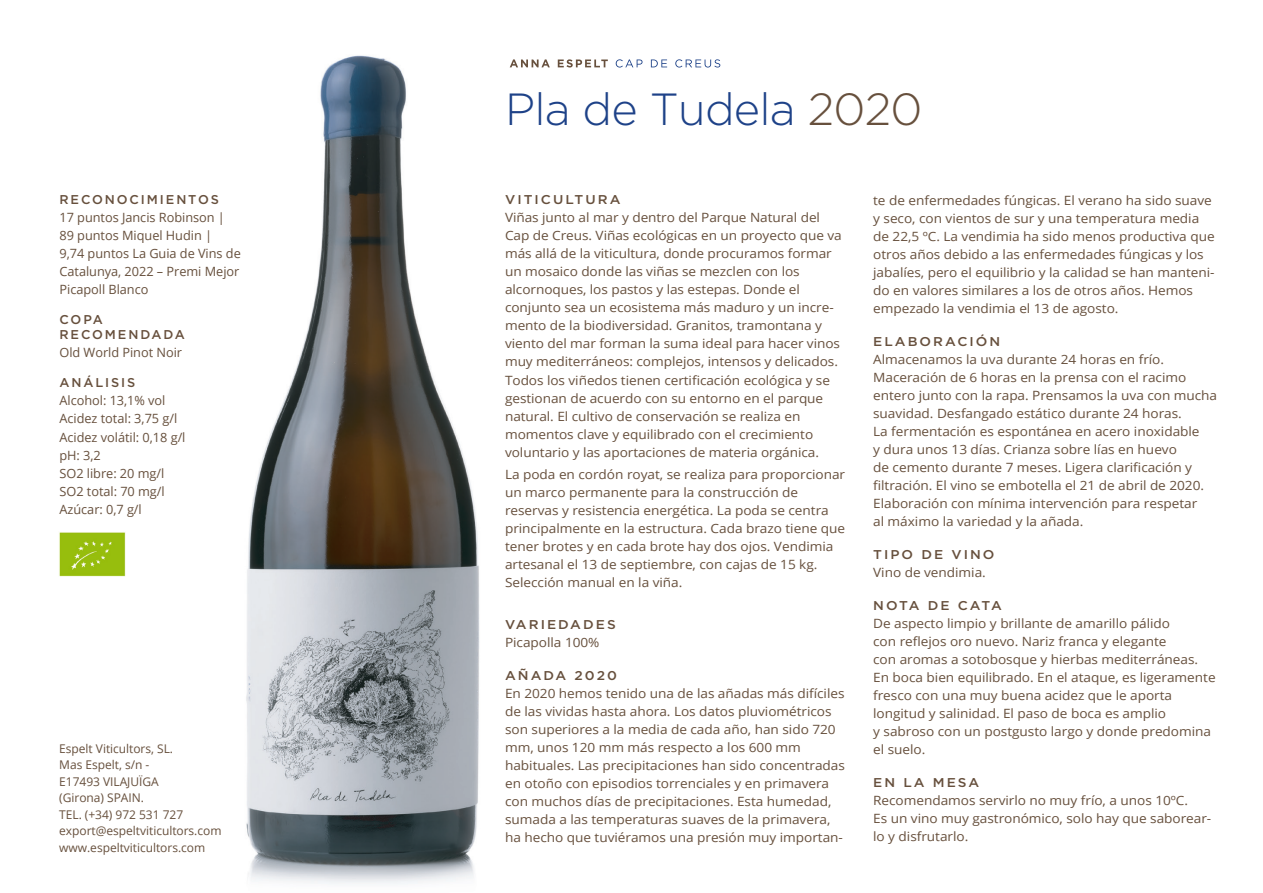
<style>
.page{position:relative;width:1263px;height:893px;background:#fff}
.page>*{position:absolute;margin:0;border:0;box-sizing:border-box;transform-origin:0 0}
.t1{font:300 45px "Gotham";letter-spacing:-.015em;color:#1e4288}
.t2{font:12.75px/18px "Open Sans";letter-spacing:-.005em;color:#67503d;scale:1.07 1}
.t3{font:12.75px/18px "Open Sans";letter-spacing:-.005em;color:#67503d}
.t4{font:500 12.75px "Gotham HTF";letter-spacing:.15em;color:#67503d;scale:1.07 1}
.t5{font:500 12.75px/15px "Gotham HTF";letter-spacing:.15em;color:#67503d}
.t6{font:500 12.75px "Gotham HTF";letter-spacing:.11em;color:#67503d;scale:1.07 1}
.t7{font:12px/16.5px "Open Sans";letter-spacing:-.005em;color:#67503d}
.s1{color:#67503d}
</style>
<div class="page">
<img style="left:125px;top:55px;width:596px;height:829px">
<img style="left:59px;top:532px;width:66px;height:45px">
<svg style="left:510px;top:59px;width:40px;height:8px"></svg>
<svg style="left:558px;top:59px;width:50px;height:9px"></svg>
<svg style="left:616px;top:59px;width:26px;height:9px"></svg>
<svg style="left:651px;top:60px;width:16px;height:7px"></svg>
<svg style="left:675px;top:59px;width:45px;height:9px"></svg>
<p class="t5" style="left:60px;top:192px;width:161px">RECONOCIMIENTOS</p>
<p class="t3" style="left:60px;top:208px;width:183px">17 puntos Jancis Robinson |<br>89 puntos Miquel Hudin |<br>9,74 puntos La Guia de Vins de<br>Catalunya, 2022 – Premi Mejor<br>Picapoll Blanco</p>
<p class="t5" style="left:60px;top:312px;width:127px">COPA<br>RECOMENDADA</p>
<p class="t3" style="left:60px;top:343px;width:124px">Old World Pinot Noir</p>
<p class="t5" style="left:60px;top:375px;width:77px">ANÁLISIS</p>
<p class="t3" style="left:60px;top:391px;width:128px">Alcohol: 13,1% vol<br>Acidez total: 3,75 g/l<br>Acidez volátil: 0,18 g/l pH: 3,2<br>SO2 libre: 20 mg/l<br>SO2 total: 70 mg/l<br>Azúcar: 0,7 g/l</p>
<p class="t7" style="left:59px;top:740px;width:164px">Espelt Viticultors, SL.<br>Mas Espelt, s/n -<br>E17493 VILAJUÏGA<br>(Girona) SPAIN.<br>TEL. (+34) 972 531 727 export@espeltviticultors.com www.espeltviticultors.com</p>
<h1 class="t1" style="left:505px;top:84px;width:419px">Pla de Tudela <span class="s1">2020</span></h1>
<p class="t4" style="left:505px;top:193px;width:109px">VITICULTURA</p>
<p class="t2" style="left:505px;top:208px;width:316px">Viñas junto al mar y dentro del Parque Natural del Cap de Creus. Viñas ecológicas en un proyecto que va más allá de la viticultura, donde procuramos formar un mosaico donde las viñas se mezclen con los alcornoques, los pastos y las estepas. Donde el conjunto sea un ecosistema más maduro y un incre&shy;mento de la biodiversidad. Granitos, tramontana y viento del mar forman la suma ideal para hacer vinos muy mediterráneos: complejos, intensos y delicados.<br>Todos los viñedos tienen certificación ecológica y se gestionan de acuerdo con su entorno en el parque natural. El cultivo de conservación se realiza en momentos clave y equilibrado con el crecimiento voluntario y las aportaciones de materia orgánica.</p>
<p class="t2" style="left:505px;top:465px;width:319px">La poda en cordón royat, se realiza para proporcionar un marco permanente para la construcción de reservas y resistencia energética. La poda se centra principalmente en la estructura. Cada brazo tiene que tener brotes y en cada brote hay dos ojos. Vendimia artesanal el 13 de septiembre, con cajas de 15 kg.<br>Selección manual en la viña.</p>
<p class="t4" style="left:505px;top:617px;width:105px">VARIEDADES</p>
<p class="t2" style="left:505px;top:633px;width:90px">Picapolla 100%</p>
<p class="t4" style="left:505px;top:668px;width:106px">AÑADA 2020</p>
<p class="t2" style="left:505px;top:684px;width:319px">En 2020 hemos tenido una de las añadas más difíciles de las vividas hasta ahora. Los datos pluviométricos son superiores a la media de cada año, han sido 720 mm, unos 120 mm más respecto a los 600 mm habituales. Las precipitaciones han sido concentradas en otoño con episodios torrenciales y en primavera con muchos días de precipitaciones. Esta humedad, sumada a las temperaturas suaves de la primavera, ha hecho que tuviéramos una presión muy importan-</p>
<p class="t2" style="left:873px;top:191px;width:321px">te de enfermedades fúngicas. El verano ha sido suave y seco, con vientos de sur y una temperatura media de 22,5 ºC. La vendimia ha sido menos productiva que otros años debido a las enfermedades fúngicas y los jabalíes, pero el equilibrio y la calidad se han manteni&shy;do en valores similares a los de otros años. Hemos empezado la vendimia el 13 de agosto.</p>
<p class="t4" style="left:873px;top:334px;width:120px">ELABORACIÓN</p>
<p class="t2" style="left:873px;top:350px;width:323px">Almacenamos la uva durante 24 horas en frío.<br>Maceración de 6 horas en la prensa con el racimo entero junto con la rapa. Prensamos la uva con mucha suavidad. Desfangado estático durante 24 horas.<br>La fermentación es espontánea en acero inoxidable<br>y dura unos 13 días. Crianza sobre lías en huevo<br>de cemento durante 7 meses. Ligera clarificación y filtración. El vino se embotella el 21 de abril de 2020.<br>Elaboración con mínima intervención para respetar<br>al máximo la variedad y la añada.</p>
<p class="t4" style="left:873px;top:547px;width:115px">TIPO DE VINO</p>
<p class="t2" style="left:873px;top:563px;width:107px">Vino de vendimia.</p>
<p class="t6" style="left:873px;top:598px;width:122px">NOTA DE CATA</p>
<p class="t2" style="left:873px;top:614px;width:322px">De aspecto limpio y brillante de amarillo pálido<br>con reflejos oro nuevo. Nariz franca y elegante<br>con aromas a sotobosque y hierbas mediterráneas.<br>En boca bien equilibrado. En el ataque, es ligeramente fresco con una muy buena acidez que le aporta longitud y salinidad. El paso de boca es amplio<br>y sabroso con un postgusto largo y donde predomina el suelo.</p>
<p class="t4" style="left:873px;top:775px;width:101px">EN LA MESA</p>
<p class="t2" style="left:873px;top:791px;width:317px">Recomendamos servirlo no muy frío, a unos 10ºC.<br>Es un vino muy gastronómico, solo hay que saborear&shy;lo y disfrutarlo.</p>
</div>
